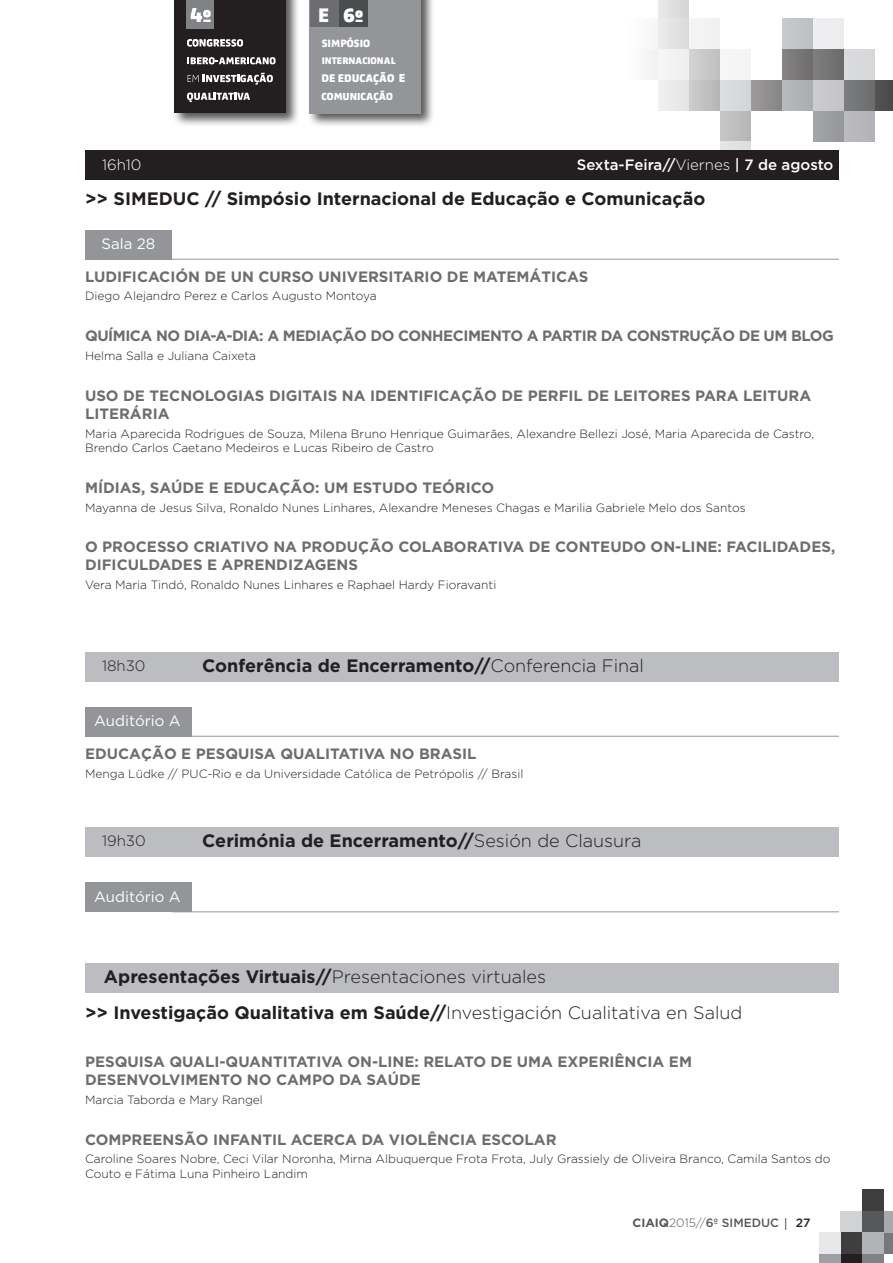
<style>
.page{position:relative;width:893px;height:1263px;background:#fff}
.page>*{position:absolute;margin:0;border:0;box-sizing:border-box;transform-origin:0 0}
.t1{font:700 18px "Gotham";color:#231f20}
.TITULO_CONFERÊNCIA{font:700 15px/18px "Gotham";color:#6c6d70}
.TITULO_CONFERÊNCIA-2{font:700 15px "Gotham";letter-spacing:-.03em;color:#6c6d70}
.t2{font:500 15px "Gotham";color:#fff}
.t3{font:15px "Gotham";color:#fff}
.t4{font:300 15px "Gotham";color:#231f20}
.t5{font:300 15px "Gotham";color:#fff}
.NOME_LOCAL{font:300 12px/14.4px "Gotham";color:#231f20}
.t6{font:500 12px "Gotham";color:#57585a}
.t7{font:11.55px "Zwo Alt LF w 8";color:#fff}
.t8{font:10.95px "Zwo Alt LF w 8";color:#fff}
.t9{font:10.65px "Zwo Alt LF w 8";color:#fff}
.t10{font:9.9px "Zwo Alt LF w 8";color:#fff}
.s1{font-size:12.15px}
.s2{font-weight:300}
.s3{font-weight:700}
.s4{font-family:"Trajan Pro";font-weight:700;color:#231f20}
.s5{color:#231f20}
</style>
<div class="page">
<div style="left:307px;top:0;width:128px;height:128px;background:#231f20;opacity:.75"></div>
<div style="left:310px;top:0;width:111px;height:113px;background:#939598"></div>
<div style="left:310px;top:0;width:29px;height:27px;background:#6c6d70"></div>
<div style="left:339px;top:0;width:29px;height:27px;background:#4b4c4d"></div>
<div style="left:862px;top:1189px;width:22px;height:22px;background:#3e3e3f"></div>
<div style="left:862px;top:1211px;width:22px;height:21px;background:#57585a"></div>
<div style="left:841px;top:1211px;width:21px;height:21px;background:#d1d2d4"></div>
<div style="left:841px;top:1232px;width:21px;height:22px;background:#3e3e3f"></div>
<div style="left:862px;top:1232px;width:22px;height:22px;background:#b2b3b7"></div>
<div style="left:884px;top:1232px;width:9px;height:22px;background:#76787b"></div>
<div style="left:862px;top:1254px;width:22px;height:9px;background:#808285"></div>
<div style="left:841px;top:1254px;width:21px;height:9px;background:#231f20"></div>
<div style="left:819px;top:1254px;width:22px;height:9px;background:#9d9fa2"></div>
<div style="left:819px;top:1232px;width:22px;height:22px;background:#e6e7e9"></div>
<div style="left:884px;top:1211px;width:9px;height:21px;background:#a8a9ad"></div>
<div style="left:172px;top:0;width:128px;height:127px;background:#231f20;opacity:.75"></div>
<div style="left:174px;top:0;width:112px;height:113px;background:#231f20"></div>
<svg style="left:188px;top:73px;width:85px;height:12px"></svg>
<svg style="left:187px;top:93px;width:63px;height:9px"></svg>
<svg style="left:187px;top:39px;width:56px;height:8px"></svg>
<div style="left:187px;top:0;width:27px;height:29px;background:#808285"></div>
<svg style="left:187px;top:57px;width:89px;height:7px"></svg>
<svg style="left:191px;top:8px;width:20px;height:14px"></svg>
<div style="left:658px;top:0;width:31px;height:18px;background:#dfdfe0"></div>
<div style="left:658px;top:18px;width:31px;height:31px;background:#e3e4e4"></div>
<div style="left:689px;top:18px;width:31px;height:31px;background:#f2f2f3"></div>
<div style="left:689px;top:49px;width:31px;height:31px;background:#cacaca"></div>
<div style="left:658px;top:49px;width:31px;height:31px;background:#f2f2f3"></div>
<div style="left:627px;top:49px;width:31px;height:31px;background:#f8f8f8"></div>
<div style="left:658px;top:80px;width:31px;height:31px;background:#eaeaeb"></div>
<div style="left:689px;top:80px;width:31px;height:31px;background:#c2c1c1"></div>
<div style="left:720px;top:80px;width:31px;height:31px;background:#d9dadb"></div>
<div style="left:720px;top:49px;width:31px;height:31px;background:#f5f5f6"></div>
<div style="left:627px;top:18px;width:31px;height:31px;background:#fafafa"></div>
<div style="left:875px;top:80px;width:18px;height:31px;background:#4d4d4e"></div>
<div style="left:844px;top:80px;width:31px;height:31px;background:#737476"></div>
<div style="left:844px;top:49px;width:31px;height:31px;background:#d8d9db"></div>
<div style="left:813px;top:49px;width:31px;height:31px;background:#757575"></div>
<div style="left:813px;top:80px;width:31px;height:31px;background:#c8c8cb"></div>
<div style="left:813px;top:111px;width:31px;height:31px;background:#9d9ea0"></div>
<div style="left:782px;top:80px;width:31px;height:31px;background:#b2b3b5"></div>
<div style="left:782px;top:49px;width:31px;height:31px;background:#7a7778"></div>
<div style="left:782px;top:18px;width:31px;height:31px;background:#c3c5c6"></div>
<div style="left:813px;top:18px;width:31px;height:31px;background:#ededef"></div>
<div style="left:844px;top:111px;width:31px;height:31px;background:#b7b7bb"></div>
<div style="left:751px;top:80px;width:31px;height:31px;background:#918f8f"></div>
<div style="left:720px;top:111px;width:31px;height:30px;background:#bebebf"></div>
<div style="left:720px;top:141px;width:31px;height:31px;background:#e1e1e3"></div>
<div style="left:85px;top:150px;width:754px;height:30px;background:#231f20"></div>
<div style="left:85px;top:230px;width:87px;height:30px;background:#939598"></div>
<hr style="left:172px;top:259px;width:667px;height:1px;background:#939598">
<div style="left:85px;top:652px;width:754px;height:29px;background:#bcbdc0"></div>
<div style="left:85px;top:707px;width:106px;height:30px;background:#939598"></div>
<hr style="left:172px;top:736px;width:667px;height:1px;background:#939598">
<div style="left:85px;top:827px;width:754px;height:30px;background:#bcbdc0"></div>
<div style="left:85px;top:882px;width:106px;height:30px;background:#939598"></div>
<hr style="left:172px;top:911px;width:667px;height:1px;background:#939598">
<div style="left:85px;top:963px;width:754px;height:30px;background:#bcbdc0"></div>
<p class="t8" style="left:288px;top:36px;width:83px">E 6º SIMPÓSIO</p>
<p class="t10" style="left:322px;top:55px;width:75px">INTERNACIONAL</p>
<p class="t7" style="left:322px;top:72px;width:85px">DE EDUCAÇÃO <span class="s1">E</span></p>
<p class="t9" style="left:321px;top:90px;width:73px">COMUNICAÇÃO</p>
<p class="t5" style="left:102px;top:157px;width:41px">16h10</p>
<p class="t2" style="left:577px;top:156px;width:258px">Sexta-Feira//<span class="s2">Viernes</span> | 7 de agosto</p>
<p class="t1" style="left:85px;top:188px;width:622px">&gt;&gt; SIMEDUC // Simpósio Internacional de Educação e Comunicação</p>
<p class="t3" style="left:101px;top:236px;width:55px">Sala 28</p>
<p class="TITULO_CONFERÊNCIA" style="left:85px;top:267px;width:505px">LUDIFICACIÓN DE UN CURSO UNIVERSITARIO DE MATEMÁTICAS</p>
<p class="NOME_LOCAL" style="left:85px;top:289px;width:293px">Diego Alejandro Perez e Carlos Augusto Montoya</p>
<p class="TITULO_CONFERÊNCIA-2" style="left:85px;top:327px;width:750px">QUÍMICA NO DIA-A-DIA: A MEDIAÇÃO DO CONHECIMENTO A PARTIR DA CONSTRUÇÃO DE UM BLOG</p>
<p class="NOME_LOCAL" style="left:85px;top:348px;width:173px">Helma Salla e Juliana Caixeta</p>
<p class="TITULO_CONFERÊNCIA" style="left:85px;top:386px;width:728px">USO DE TECNOLOGIAS DIGITAIS NA IDENTIFICAÇÃO DE PERFIL DE LEITORES PARA LEITURA<br>LITERÁRIA</p>
<p class="NOME_LOCAL" style="left:85px;top:426px;width:731px">Maria Aparecida Rodrigues de Souza, Milena Bruno Henrique Guimarães, Alexandre Bellezi José, Maria Aparecida de Castro,<br>Brendo Carlos Caetano Medeiros e Lucas Ribeiro de Castro</p>
<p class="TITULO_CONFERÊNCIA" style="left:85px;top:478px;width:411px">MÍDIAS, SAÚDE E EDUCAÇÃO: UM ESTUDO TEÓRICO</p>
<p class="NOME_LOCAL" style="left:85px;top:500px;width:662px">Mayanna de Jesus Silva, Ronaldo Nunes Linhares, Alexandre Meneses Chagas e Marilia Gabriele Melo dos Santos</p>
<p class="TITULO_CONFERÊNCIA" style="left:85px;top:538px;width:752px">O PROCESSO CRIATIVO NA PRODUÇÃO COLABORATIVA DE CONTEUDO ON-LINE: FACILIDADES,<br>DIFICULDADES E APRENDIZAGENS</p>
<p class="NOME_LOCAL" style="left:85px;top:577px;width:413px">Vera Maria Tindó, Ronaldo Nunes Linhares e Raphael Hardy Fioravanti</p>
<p class="t4" style="left:102px;top:657px;width:45px">18h30</p>
<p class="t1" style="left:202px;top:655px;width:443px">Conferência de Encerramento//<span class="s2">Conferencia Final</span></p>
<p class="t3" style="left:94px;top:713px;width:88px">Auditório A</p>
<p class="TITULO_CONFERÊNCIA" style="left:85px;top:744px;width:393px">EDUCAÇÃO E PESQUISA QUALITATIVA NO BRASIL</p>
<p class="NOME_LOCAL" style="left:85px;top:766px;width:440px">Menga Lüdke // PUC-Rio e da Universidade Católica de Petrópolis // Brasil</p>
<p class="t4" style="left:102px;top:833px;width:45px">19h30</p>
<p class="t1" style="left:202px;top:830px;width:441px">Cerimónia de Encerramento//<span class="s2">Sesión de Clausura</span></p>
<p class="t3" style="left:94px;top:888px;width:88px">Auditório A</p>
<p class="t1" style="left:104px;top:966px;width:444px">Apresentações Virtuais//<span class="s2">Presentaciones virtuales</span></p>
<p class="t1" style="left:85px;top:1002px;width:659px">&gt;&gt; Investigação Qualitativa em Saúde//<span class="s2">Investigación Cualitativa en Salud</span></p>
<p class="TITULO_CONFERÊNCIA" style="left:85px;top:1052px;width:608px">PESQUISA QUALI-QUANTITATIVA ON-LINE: RELATO DE UMA EXPERIÊNCIA EM<br>DESENVOLVIMENTO NO CAMPO DA SAÚDE</p>
<p class="NOME_LOCAL" style="left:85px;top:1092px;width:179px">Marcia Taborda e Mary Rangel</p>
<p class="TITULO_CONFERÊNCIA" style="left:85px;top:1130px;width:473px">COMPREENSÃO INFANTIL ACERCA DA VIOLÊNCIA ESCOLAR</p>
<p class="NOME_LOCAL" style="left:85px;top:1151px;width:747px">Caroline Soares Nobre, Ceci Vilar Noronha, Mirna Albuquerque Frota Frota, July Grassiely de Oliveira Branco, Camila Santos do<br>Couto e Fátima Luna Pinheiro Landim</p>
<p class="t6" style="left:633px;top:1216px;width:179px"><span class="s3">CIAIQ</span><span class="s2">2015//</span>6º SIMEDUC <span class="s4">|</span> <span class="s5">27</span></p>
</div>
